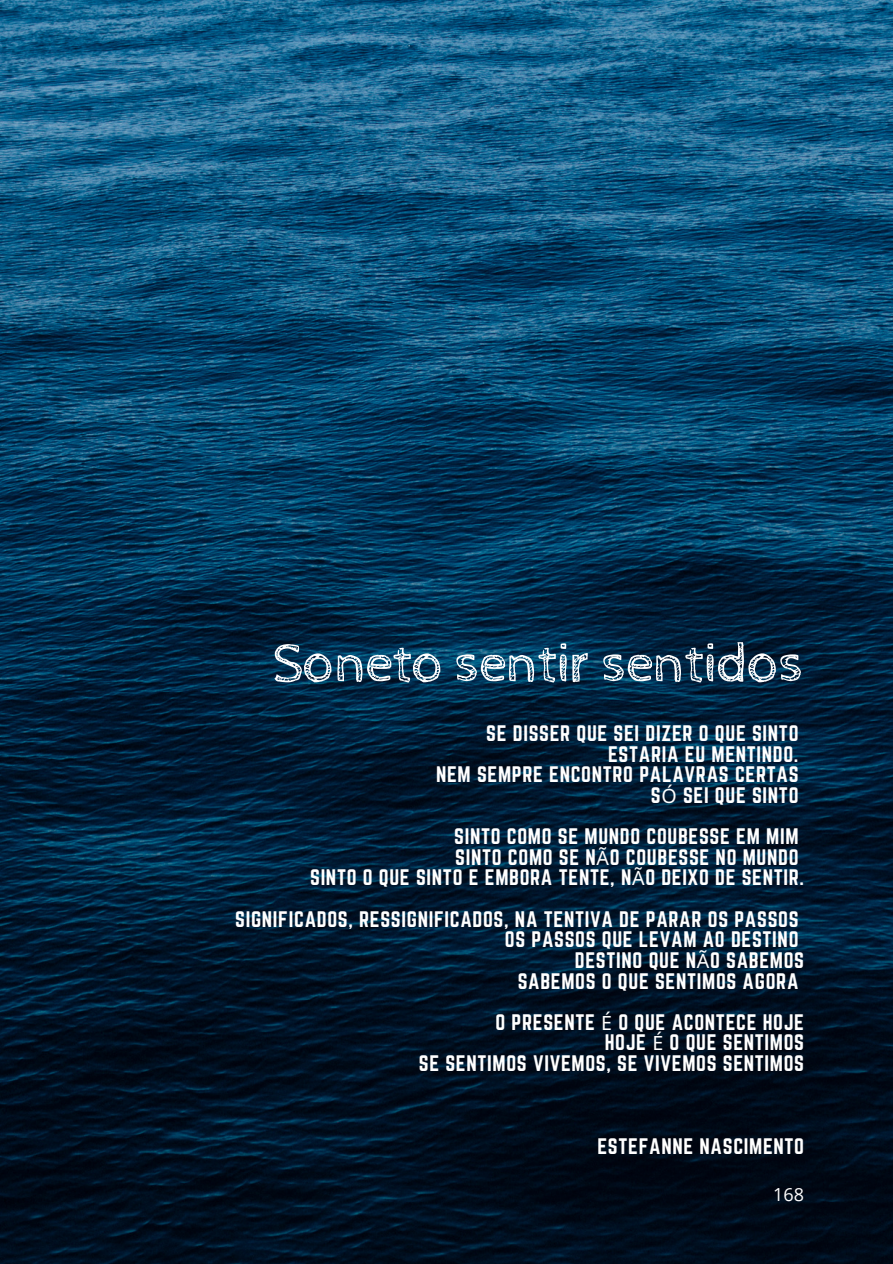
<style>
.page{position:relative;width:893px;height:1264px;background:#fff}
.page>*{position:absolute;margin:0;border:0;box-sizing:border-box;transform-origin:0 0}
.t1{font:56.1px "Cabin Sketch";letter-spacing:-.02em;color:#fff}
.t2{font:19.65px/20.5px "Norwester";letter-spacing:.035em;color:#fff;text-align:right}
.t3{font:18px "Open Sans";color:#fff}
.s1{font-family:"Noto Sans"}
</style>
<div class="page">
<img style="left:0;top:0;width:892px;height:1263px">
<h1 class="t1" style="left:272px;top:632px;width:533px">Soneto sentir sentidos</h1>
<h2 class="t2" style="left:436px;top:722px;width:364px">SE DISSER QUE SEI DIZER O QUE SINTO<br>ESTARIA EU MENTINDO.<br>NEM SEMPRE ENCONTRO PALAVRAS CERTAS<br>S<span class="s1">Ó</span> SEI QUE SINTO</h2>
<h2 class="t2" style="left:454px;top:826px;width:346px;text-align:left">SINTO COMO SE MUNDO COUBESSE EM MIM<br>SINTO COMO SE N<span class="s1">Ã</span>O COUBESSE NO MUNDO</h2>
<h2 class="t2" style="left:235px;top:856px;width:570px;line-height:41.2px">SINTO O QUE SINTO E EMBORA TENTE, N<span class="s1">Ã</span>O DEIXO DE SENTIR.<br>SIGNIFICADOS, RESSIGNIFICADOS, NA TENTIVA DE PARAR OS PASSOS</h2>
<h2 class="t2" style="left:505px;top:929px;width:295px">OS PASSOS QUE LEVAM AO DESTINO</h2>
<h2 class="t2" style="left:517px;top:949px;width:288px">DESTINO QUE N<span class="s1">Ã</span>O SABEMOS<br>SABEMOS O QUE SENTIMOS AGORA</h2>
<h2 class="t2" style="left:495px;top:1011px;width:310px">O PRESENTE <span class="s1">É</span> O QUE ACONTECE HOJE</h2>
<h2 class="t2" style="left:419px;top:1032px;width:387px">HOJE <span class="s1">É</span> O QUE SENTIMOS<br>SE SENTIMOS VIVEMOS, SE VIVEMOS SENTIMOS</h2>
<h2 class="t2" style="left:597px;top:1135px;width:208px">ESTEFANNE NASCIMENTO</h2>
<p class="t3" style="left:773px;top:1181px;width:32px">168</p>
</div>
